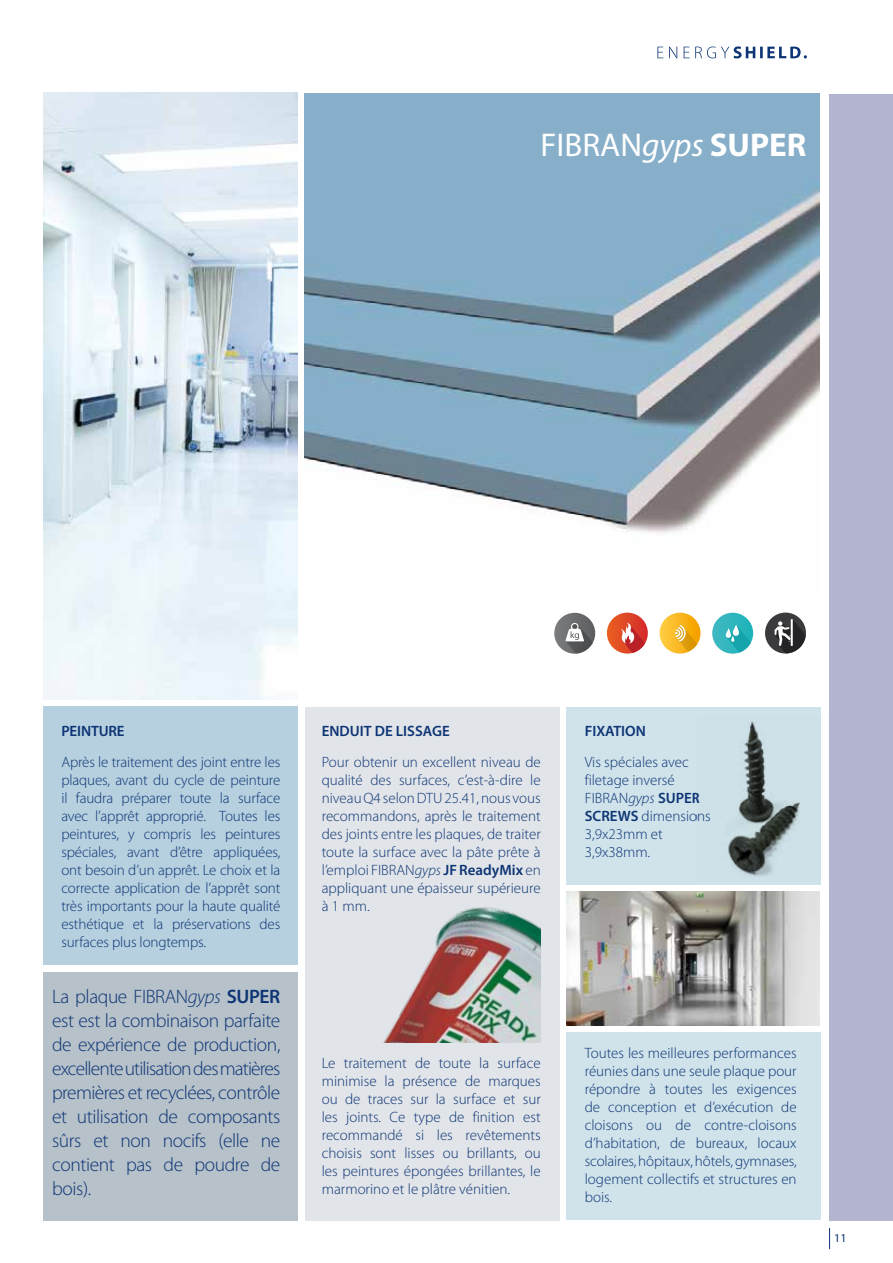
<style>
.page{position:relative;width:893px;height:1263px;background:#fff}
.page>*{position:absolute;margin:0;border:0;box-sizing:border-box;transform-origin:0 0}
.t1{font:33px "Myriad Pro";color:#fff}
.t2{font:300 19.5px/24px "Myriad Pro";letter-spacing:-.02em;color:#0d3474;text-align:justify}
.t3{font:300 15px/18px "Myriad Pro";color:#0d3474;text-align:justify}
.t4{font:600 15px "Myriad Pro";color:#0d3474}
.t5{font:12px "Myriad Pro";color:#0d3474}
.s1{font-style:italic}
.s2{font-weight:700}
.s3{font-weight:600}
</style>
<div class="page">
<svg style="left:829px;top:1228px;width:1px;height:21px"></svg>
<div style="left:829px;top:94px;width:64px;height:1126px;background:#b3b4cf"></div>
<svg style="left:657px;top:46px;width:150px;height:12px"></svg>
<div style="left:44px;top:707px;width:254px;height:258px;background:#b6d0df"></div>
<div style="left:44px;top:972px;width:254px;height:248px;background:#b6c1c9"></div>
<div style="left:305px;top:707px;width:254px;height:513px;background:#e1e5e9"></div>
<div style="left:566px;top:1032px;width:255px;height:188px;background:#d0e3eb"></div>
<div style="left:566px;top:707px;width:255px;height:177px;background:#d0e3eb"></div>
<img style="left:384px;top:907px;width:157px;height:135px">
<img style="left:305px;top:94px;width:515px;height:439px">
<img style="left:44px;top:93px;width:254px;height:607px">
<svg style="left:554px;top:613px;width:41px;height:41px"></svg>
<svg style="left:565px;top:623px;width:28px;height:31px"></svg>
<div style="left:765px;top:613px;width:41px;height:40px;background:#3b3b3d;border-radius:50%"></div>
<svg style="left:775px;top:619px;width:31px;height:35px"></svg>
<svg style="left:607px;top:613px;width:41px;height:40px"></svg>
<svg style="left:620px;top:622px;width:25px;height:31px"></svg>
<div style="left:660px;top:613px;width:40px;height:41px;background:linear-gradient(to right,#fece47,#f5a100);border-radius:20px"></div>
<svg style="left:675px;top:625px;width:22px;height:27px"></svg>
<svg style="left:712px;top:613px;width:41px;height:41px"></svg>
<svg style="left:726px;top:625px;width:25px;height:28px"></svg>
<svg style="left:733px;top:625px;width:6px;height:11px"></svg>
<img style="left:566px;top:891px;width:254px;height:134px">
<img style="left:724px;top:721px;width:76px;height:155px">
<h1 class="t1" style="left:540px;top:124px;width:267px">FIBRAN<span class="s1">gyps</span> <span class="s2">SUPER</span></h1>
<p class="t4" style="left:61px;top:722px;width:65px">PEINTURE</p>
<p class="t3" style="left:61px;top:753px;width:220px">Après le traitement des joint entre les plaques, avant du cycle de peinture il faudra préparer toute la surface avec l’apprêt approprié. Toutes les peintures, y compris les peintures spéciales, avant d’être appliquées, ont besoin d’un apprêt. Le choix et la correcte application de l’apprêt sont très importants pour la haute qualité esthétique et la préservations des surfaces plus longtemps.</p>
<p class="t2" style="left:52px;top:984px;width:230px">La plaque FIBRAN<span class="s1">gyps</span> <span class="s3">SUPER </span>est est la combinaison parfaite de expérience de production, excellente utilisation des matières premières et recyclées, contrôle et utilisation de composants sûrs et non nocifs (elle ne contient pas de poudre de bois).</p>
<p class="t4" style="left:322px;top:722px;width:129px">ENDUIT DE LISSAGE</p>
<p class="t3" style="left:322px;top:753px;width:220px">Pour obtenir un excellent niveau de qualité des surfaces, c’est-à-dire le niveau Q4 selon DTU 25.41, nous vous recommandons, après le traitement des joints entre les plaques, de traiter toute la surface avec la pâte prête à l’emploi FIBRAN<span class="s1">gyps</span> <span class="s3">JF ReadyMix</span> en appliquant une épaisseur supérieure à 1 mm.</p>
<p class="t3" style="left:322px;top:1054px;width:220px">Le traitement de toute la surface minimise la présence de marques ou de traces sur la surface et sur les joints. Ce type de finition est recommandé si les revêtements choisis sont lisses ou brillants, ou les peintures épongées brillantes, le marmorino et le plâtre vénitien.</p>
<p class="t4" style="left:585px;top:722px;width:63px">FIXATION</p>
<p class="t3" style="left:585px;top:753px;width:128px;text-align:left">Vis spéciales avec filetage inversé<br>FIBRAN<span class="s1">gyps</span> <span class="s3">SUPER<br>SCREWS</span> dimensions<br>3,9x23mm et<br>3,9x38mm.</p>
<p class="t3" style="left:585px;top:1044px;width:213px">Toutes les meilleures performances réunies dans une seule plaque pour répondre à toutes les exigences de conception et d’exécution de cloisons ou de contre-cloisons d’habitation, de bureaux, locaux scolaires, hôpitaux, hôtels, gymnases, logement collectifs et structures en bois.</p>
<p class="t5" style="left:834px;top:1231px;width:14px">11</p>
</div>
